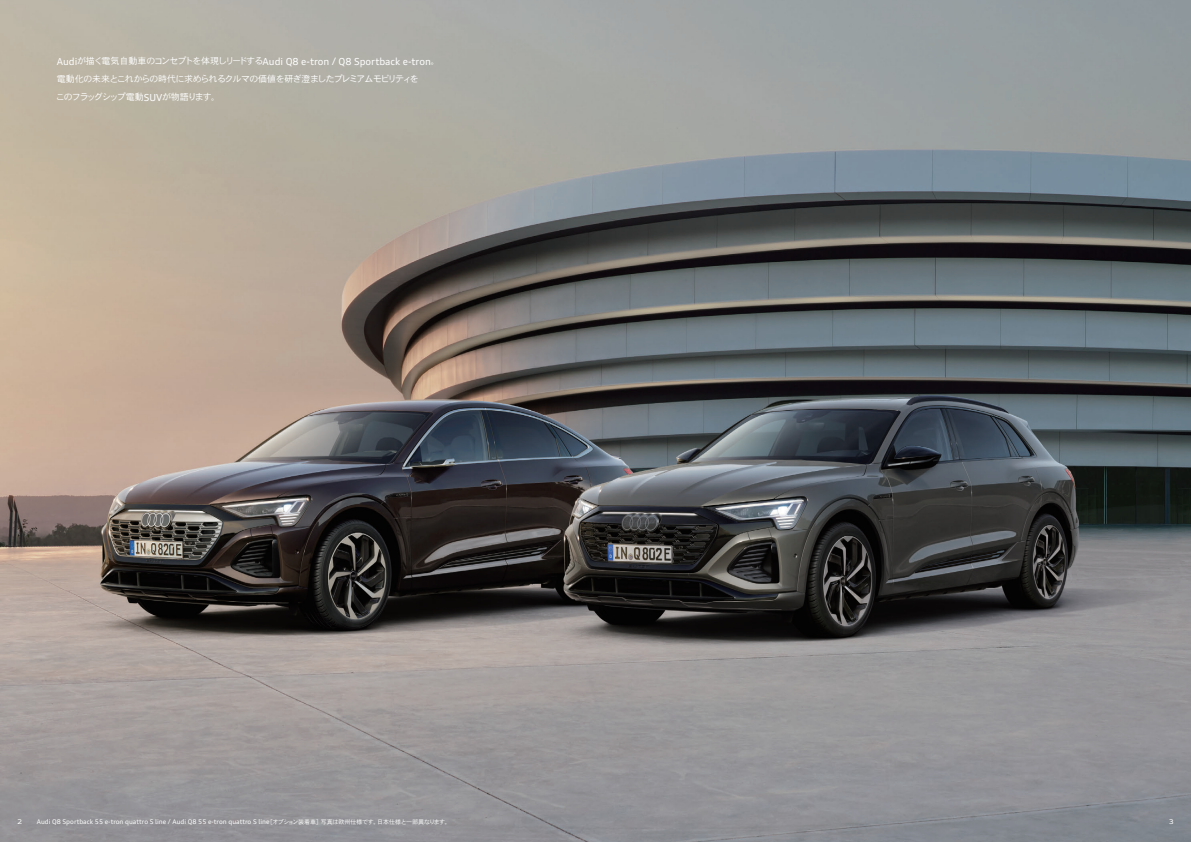
<style>
.page{position:relative;width:1191px;height:842px;background:#fff}
.page>*{position:absolute;margin:0;border:0;box-sizing:border-box;transform-origin:0 0}
.t1{font:9.7px "Audi Type";color:#fff}
.t2{font:9px "DFHS Gothic Std W3";letter-spacing:-.07em;color:#fff}
.t3{font:9px "DFHS Gothic Std W3";letter-spacing:-.11em;color:#fff}
.t4{font:6.5px "Audi Type";color:#fff}
.t5{font:expanded 6.5px "Audi Type";color:#fff}
.s1{font-family:"DFHS Gothic Std W3";font-size:9px}
.s2{font-family:"Audi Type";font-size:9.7px}
.s3{font-family:"DFHS Gothic Std W3";font-size:6px}
</style>
<div class="page">
<img style="left:0;top:0;width:1191px;height:842px">
<p class="t1" style="left:57px;top:55px;width:385px">Audi<span class="s1">が描く電気自動車のコンセプトを体現しリードする</span>Audi Q8 e-tron / Q8 Sportback e-tron<span class="s1">。</span></p>
<p class="t2" style="left:57px;top:74px;width:363px">電動化の未来とこれからの時代に求められるクルマの価値を研ぎ澄ましたプレミアムモビリティを</p>
<p class="t3" style="left:56px;top:92px;width:166px">このフラッグシップ電動<span class="s2">SUV</span>が物語ります。</p>
<p class="t5" style="left:17px;top:818px;width:7px">2</p>
<p class="t4" style="left:37px;top:818px;width:415px">Audi Q8 Sportback 55 e-tron quattro S line / Audi Q8 55 e-tron quattro S line<span class="s3">［オプション装着車］写真は欧州仕様です。日本仕様と一部異なります。</span></p>
<p class="t5" style="left:1168px;top:818px;width:7px">3</p>
</div>
